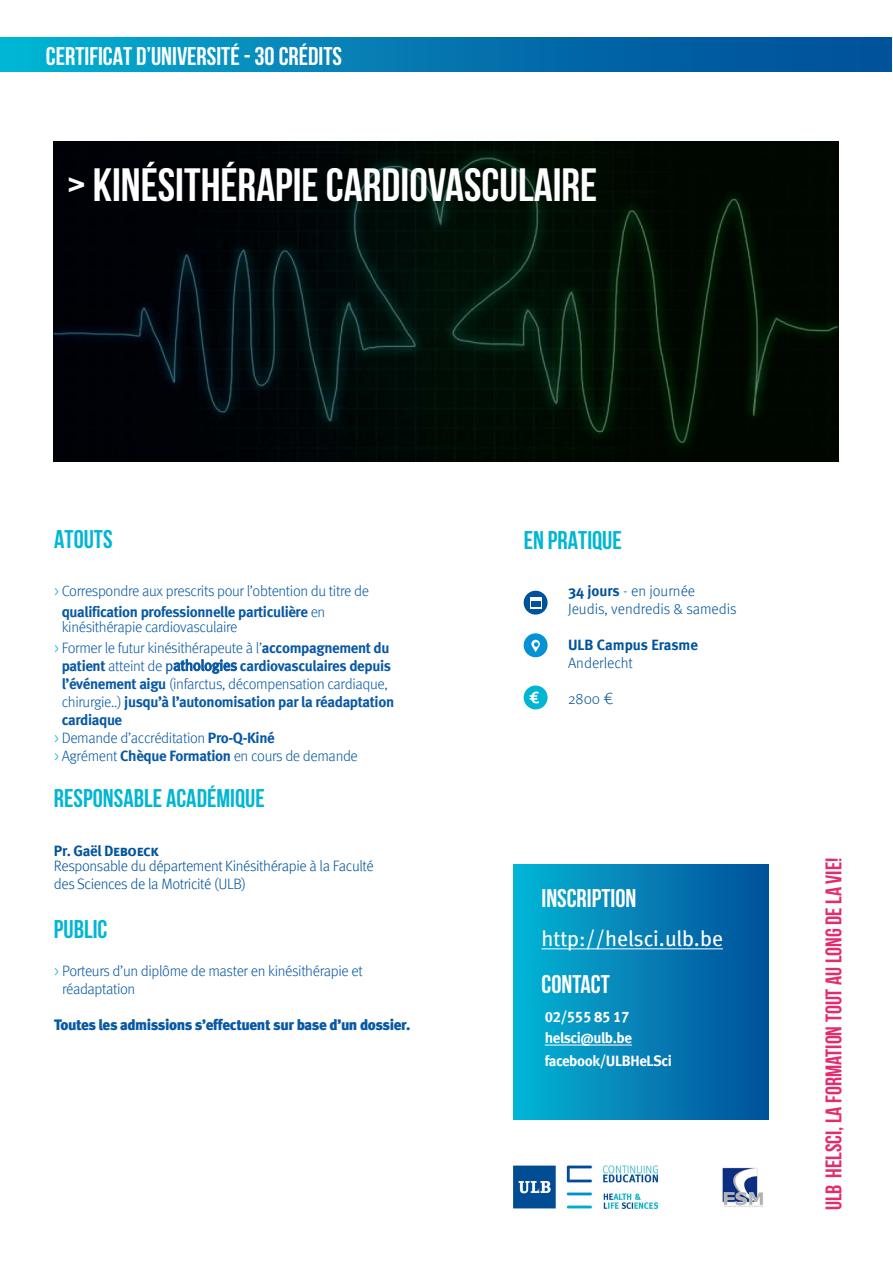
<style>
.page{position:relative;width:893px;height:1263px;background:#fff}
.page>*{position:absolute;margin:0;border:0;box-sizing:border-box;transform-origin:0 0}
.t1{font:700 46.5px "Bebas Neue";color:#fff}
.t2{font:700 25.5px "Bebas Neue";color:#fff}
.t3{font:700 25.5px "Bebas Neue";color:#01b6d3}
.t4{font:700 22.5px "Bebas Neue";color:#e42b6e}
.t5{font:21.6px "Meta Book LF";color:#fff}
.t6{font:300 15px/20.1px "Meta";letter-spacing:-.025em;color:#0859a5}
.t7{font:700 15px "Meta";letter-spacing:-.025em;color:#0859a5}
.t8{font:300 15px/15.8px "Meta";letter-spacing:-.025em;color:#00539b}
.t9{font:300 15px/18px "Meta";color:#00539b}
.t10{font:900 15px "Meta";letter-spacing:-.03em;color:#0859a5}
.t11{font:15px "Meta Bold LF";letter-spacing:-.025em;color:#fff}
.t12{font:700 15px "Meta";color:#00539b}
.s1{color:#01b6d3}
.s2{font-weight:700}
.s3{font-weight:300}
.s4{font-weight:400}
.s5{font-family:"Meta Bold LF Caps";font-weight:400}
.s6{font-size:16.5px;color:#0859a5}
</style>
<div class="page">
<img style="left:514px;top:1165px;width:143px;height:44px">
<img style="left:722px;top:1167px;width:41px;height:40px">
<div style="left:514px;top:865px;width:255px;height:255px;background:linear-gradient(to right,#05b4d4,#024f99)"></div>
<hr style="left:541px;top:948px;width:182px;height:1px;background:#fff">
<hr style="left:545px;top:1045px;width:87px;height:1px;background:#fff">
<div style="left:0;top:38px;width:892px;height:33px;background:linear-gradient(to right,#05aed0,#004794)"></div>
<div style="left:524px;top:685px;width:24px;height:24px;background:#01b6d3;border-radius:50%"></div>
<svg style="left:530px;top:691px;width:9px;height:12px"></svg>
<div style="left:524px;top:591px;width:24px;height:24px;background:#00529a;border-radius:50%"></div>
<div style="left:530px;top:597px;width:11px;height:11px;background:#fefefe"></div>
<div style="left:531px;top:601px;width:9px;height:6px;background:#00529a"></div>
<div style="left:524px;top:633px;width:24px;height:24px;background:#0492d4;border-radius:50%"></div>
<svg style="left:531px;top:640px;width:9px;height:12px"></svg>
<img style="left:54px;top:142px;width:785px;height:320px">
<h2 class="t2" style="left:46px;top:42px;width:298px">CERTIFICAT D’UNIVERSITÉ - 30 CRÉDITS</h2>
<h1 class="t1" style="left:67px;top:159px;width:532px">&gt; KINÉSITHÉRAPIE CARDIOVASCULAIRE</h1>
<h2 class="t3" style="left:54px;top:525px;width:60px">ATOUTS</h2>
<p class="t6" style="left:62px;top:581px;width:309px;text-indent:-7px"><span class="s1">&gt;</span> Correspondre aux prescrits pour l’obtention du titre de <span class="s2">qualification professionnelle particulière</span> en</p>
<p class="t6" style="left:54px;top:617px;width:337px;text-indent:7px">kinésithérapie cardiovasculaire<br><span class="s1">&gt;</span> Former le futur kinésithérapeute à l’<span class="s2">accompagnement du</span></p>
<p class="t7" style="left:62px;top:656px;width:331px">patient <span class="s3">atteint de</span> <span class="s4">pathologies</span> cardiovasculaires depuis</p>
<p class="t6" style="left:62px;top:673px;width:327px"><span class="s2">l’événement aigu</span> (infarctus, décompensation cardiaque,</p>
<p class="t7" style="left:62px;top:692px;width:334px"><span class="s3">chirurgie..)</span> jusqu’à l’autonomisation par la réadaptation</p>
<p class="t7" style="left:62px;top:710px;width:62px">cardiaque</p>
<p class="t6" style="left:54px;top:727px;width:222px"><span class="s1">&gt;</span> Demande d’accréditation <span class="s2">Pro-Q-Kiné</span></p>
<p class="t6" style="left:54px;top:745px;width:305px"><span class="s1">&gt;</span> Agrément <span class="s2">Chèque Formation</span> en cours de demande</p>
<h2 class="t3" style="left:54px;top:784px;width:212px">RESPONSABLE ACADÉMIQUE</h2>
<p class="t8" style="left:54px;top:842px;width:321px"><span class="s2">Pr. Gaël</span> <span class="s5">Deboeck<br></span>Responsable du département Kinésithérapie à la Faculté</p>
<p class="t8" style="left:54px;top:876px;width:194px">des Sciences de la Motricité (ULB)</p>
<h2 class="t3" style="left:54px;top:915px;width:55px">PUBLIC</h2>
<p class="t6" style="left:62px;top:962px;width:302px;line-height:18px;text-indent:-8px"><span class="s1">&gt;</span> Porteurs d’un diplôme de master en kinésithérapie et réadaptation</p>
<p class="t10" style="left:54px;top:1016px;width:358px">Toutes les admissions s’effectuent sur base d’un dossier.</p>
<h2 class="t3" style="left:524px;top:526px;width:100px">EN PRATIQUE</h2>
<p class="t9" style="left:568px;top:582px;width:170px"><span class="s2">34 jours</span> - en journée<br>Jeudis, vendredis &amp; samedis</p>
<p class="t12" style="left:568px;top:636px;width:131px">ULB Campus Erasme</p>
<p class="t9" style="left:568px;top:654px;width:66px">Anderlecht</p>
<p class="t8" style="left:568px;top:691px;width:47px">2800 <span class="s6">€</span></p>
<h2 class="t2" style="left:541px;top:884px;width:96px">INSCRIPTION</h2>
<h3 class="t5" style="left:541px;top:926px;width:183px">http://helsci.ulb.be</h3>
<h2 class="t2" style="left:541px;top:970px;width:70px">CONTACT</h2>
<p class="t11" style="left:545px;top:1008px;width:86px">02/555 85 17</p>
<p class="t11" style="left:545px;top:1029px;width:89px">helsci@ulb.be</p>
<p class="t11" style="left:545px;top:1051px;width:129px">facebook/ULBHeLSci</p>
<h3 class="t4" style="left:821px;top:1210px;width:354px;rotate:-90deg">ULB HELSCI, LA FORMATION TOUT AU LONG DE LA VIE!</h3>
</div>
